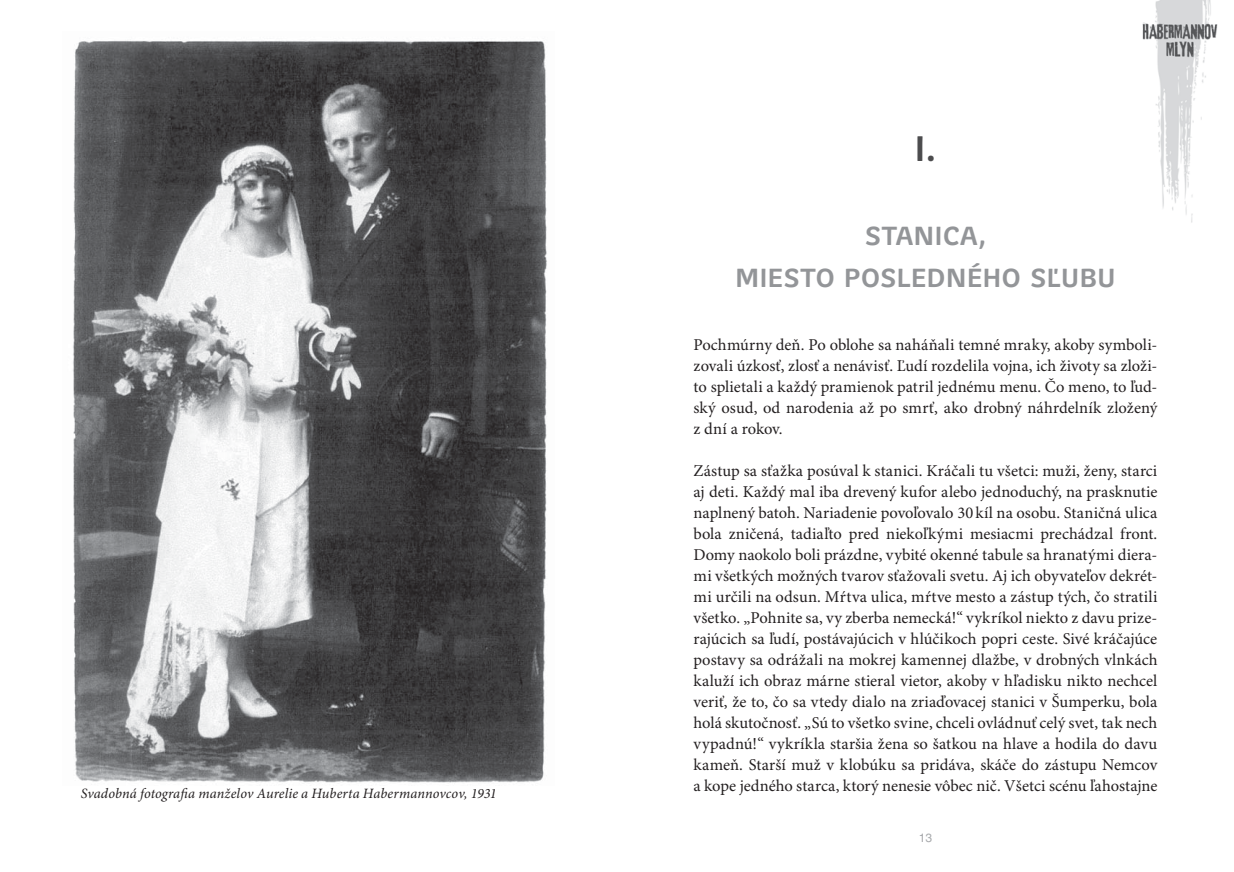
<style>
.page{position:relative;width:1234px;height:872px;background:#fff}
.page>*{position:absolute;margin:0;border:0;box-sizing:border-box;transform-origin:0 0}
.t1{font:34.5px "Juvenis Medium CE";color:#4c4c4e}
.t2{font:25.5px/42px "Juvenis Medium CE";color:#939598;text-align:center}
.t3{font:16.5px/21px "Minion Pro";color:#231f20;text-align:justify}
.t4{font:italic 14.25px "Minion Pro";letter-spacing:.005em;color:#231f20}
.t5{font:12px "Helvetica CE";color:#a7a9ac}
</style>
<div class="page">
<img style="left:1142px;top:0;width:76px;height:223px">
<img style="left:73px;top:40px;width:474px;height:743px">
<p class="t4" style="left:81px;top:788px;width:417px">Svadobná fotografia manželov Aurelie a Huberta Habermannovcov, 1931</p>
<h1 class="t1" style="left:914px;top:131px;width:23px">I.</h1>
<h2 class="t2" style="left:735px;top:216px;width:382px">STANICA,<br>MIESTO POSLEDNÉHO SĽUBU</h2>
<p class="t3" style="left:693px;top:335px;width:465px">Pochmúrny deň. Po oblohe sa naháňali temné mraky, akoby symboli&shy;zovali úzkosť, zlosť a nenávisť. Ľudí rozdelila vojna, ich životy sa zloži&shy;to splietali a každý pramienok patril jednému menu. Čo meno, to ľud&shy;ský osud, od narodenia až po smrť, ako drobný náhrdelník zložený z dní a rokov.</p>
<p class="t3" style="left:693px;top:461px;width:465px">Zástup sa sťažka posúval k stanici. Kráčali tu všetci: muži, ženy, starci aj deti. Každý mal iba drevený kufor alebo jednoduchý, na prasknutie naplnený batoh. Nariadenie povoľovalo 30 kíl na osobu. Staničná ulica bola zničená, tadiaľto pred niekoľkými mesiacmi prechádzal front.<br>Domy naokolo boli prázdne, vybité okenné tabule sa hranatými diera&shy;mi všetkých možných tvarov sťažovali svetu. Aj ich obyvateľov dekrét&shy;mi určili na odsun. Mŕtva ulica, mŕtve mesto a zástup tých, čo stratili všetko. „Pohnite sa, vy zberba nemecká!“ vykríkol niekto z davu prize&shy;rajúcich sa ľudí, postávajúcich v hlúčikoch popri ceste. Sivé kráčajúce postavy sa odrážali na mokrej kamennej dlažbe, v drobných vlnkách kaluží ich obraz márne stieral vietor, akoby v hľadisku nikto nechcel veriť, že to, čo sa vtedy dialo na zriaďovacej stanici v Šumperku, bola holá skutočnosť. „Sú to všetko svine, chceli ovládnuť celý svet, tak nech vypadnú!“ vykríkla staršia žena so šatkou na hlave a hodila do davu kameň. Starší muž v klobúku sa pridáva, skáče do zástupu Nemcov a kope jedného starca, ktorý nenesie vôbec nič. Všetci scénu ľahostajne</p>
<p class="t5" style="left:918px;top:833px;width:15px">13</p>
</div>
